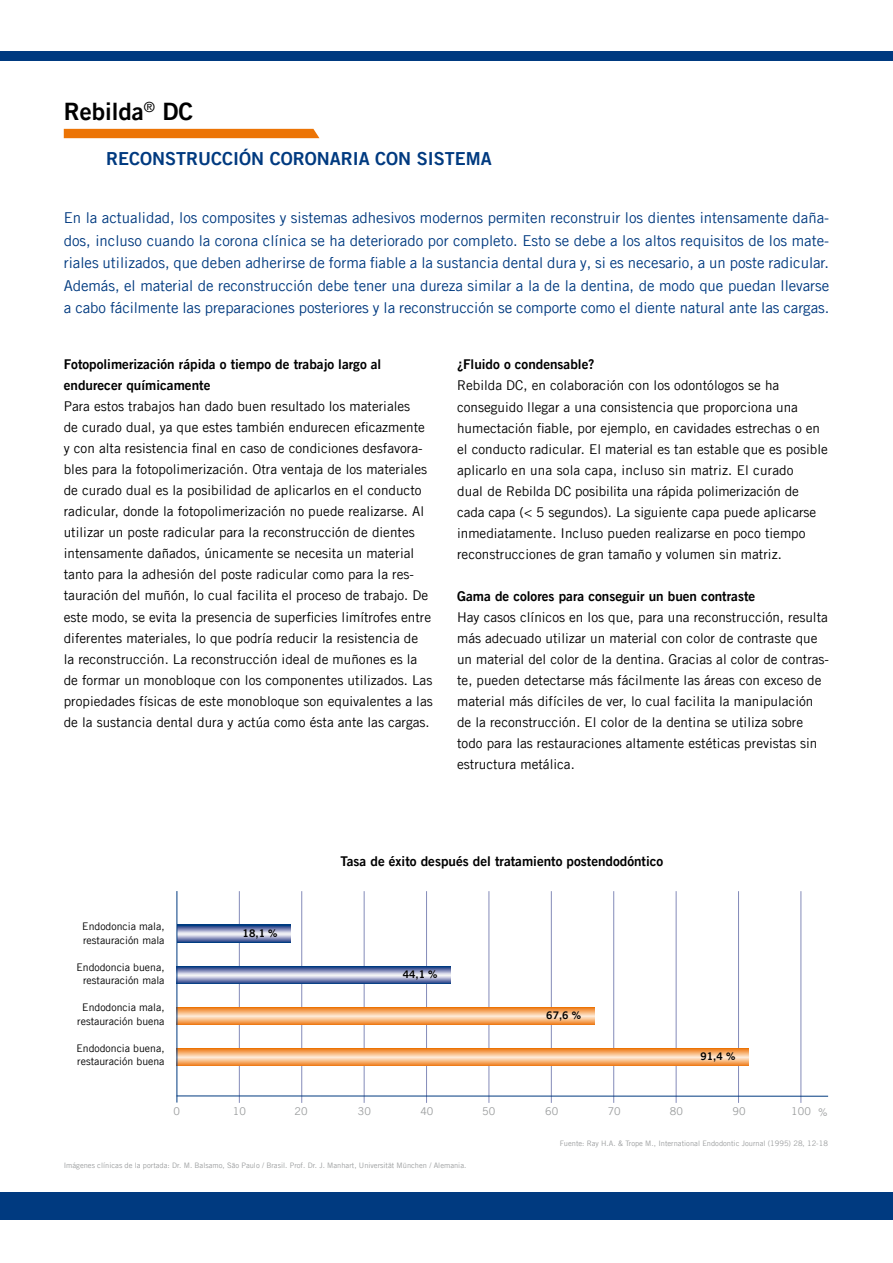
<style>
.page{position:relative;width:893px;height:1263px;background:#fff}
.page>*{position:absolute;margin:0;border:0;box-sizing:border-box;transform-origin:0 0}
.t1{font:24px "Trade Gothic LT Com Bd 2";color:#000}
.t2{font:18px "Trade Gothic LT Com Bd 2";color:#003a80}
.t3{font:15px/22.5px "Trade Gothic LT Com";letter-spacing:-.005em;color:#003a80;text-align:justify}
.t4{font:13.5px/21px "Trade Gothic LT Com";color:#000}
.t5{font:13.5px/21px "Trade Gothic LT Com Bd 2";color:#000}
.t6{font:10.65px "Trade Gothic LT Com";color:#9c9e9f}
.t7{font:10.5px/13.5px "Trade Gothic LT Com";color:#000}
.t8{font:10.5px "Trade Gothic LT Com Bd 2";color:#000}
.t9{font:7.5px "Trade Gothic LT Com";color:#9c9e9f}
</style>
<div class="page">
<div style="left:0;top:1192px;width:893px;height:28px;background:#003a80"></div>
<div style="left:0;top:51px;width:893px;height:10px;background:#003a80"></div>
<div style="left:64px;top:129px;width:255px;height:9px;background:#ec7405"></div>
<hr style="left:239px;top:891px;width:1px;height:212px;background:#848bb9">
<hr style="left:301px;top:891px;width:1px;height:212px;background:#848bb9">
<hr style="left:364px;top:891px;width:1px;height:212px;background:#848bb9">
<hr style="left:426px;top:891px;width:1px;height:212px;background:#848bb9">
<hr style="left:489px;top:891px;width:1px;height:212px;background:#848bb9">
<hr style="left:551px;top:891px;width:1px;height:212px;background:#848bb9">
<hr style="left:613px;top:891px;width:1px;height:212px;background:#848bb9">
<hr style="left:676px;top:891px;width:1px;height:212px;background:#848bb9">
<hr style="left:738px;top:891px;width:1px;height:212px;background:#848bb9">
<hr style="left:801px;top:891px;width:1px;height:212px;background:#848bb9">
<svg style="left:178px;top:925px;width:112px;height:17px;background:#8a97be"></svg>
<svg style="left:178px;top:966px;width:272px;height:17px;background:#8a97be"></svg>
<svg style="left:178px;top:1007px;width:416px;height:17px;background:#f6b276"></svg>
<svg style="left:178px;top:1048px;width:570px;height:17px;background:#f6b276"></svg>
<hr style="left:177px;top:1095px;width:651px;height:1px;background:#003a80">
<hr style="left:177px;top:891px;width:1px;height:211px;background:#003a80">
<h1 class="t1" style="left:64px;top:97px;width:131px">Rebilda<sup>®</sup> DC</h1>
<h2 class="t2" style="left:106px;top:147px;width:387px">RECONSTRUCCIÓN CORONARIA CON SISTEMA</h2>
<p class="t3" style="left:64px;top:207px;width:767px">En la actualidad, los composites y sistemas adhesivos modernos permiten reconstruir los dientes intensamente daña&shy;dos, incluso cuando la corona clínica se ha deteriorado por completo. Esto se debe a los altos requisitos de los mate&shy;riales utilizados, que deben adherirse de forma fiable a la sustancia dental dura y, si es necesario, a un poste radicular.<br>Además, el material de reconstrucción debe tener una dureza similar a la de la dentina, de modo que puedan llevarse a cabo fácilmente las preparaciones posteriores y la reconstrucción se comporte como el diente natural ante las cargas.</p>
<p class="t5" style="left:64px;top:354px;width:319px">Fotopolimerización rápida o tiempo de trabajo largo al endurecer químicamente</p>
<p class="t4" style="left:64px;top:396px;width:370px">Para estos trabajos han dado buen resultado los materiales<br>de curado dual, ya que estes también endurecen eficazmente y con alta resistencia final en caso de condiciones desfavora&shy;bles para la fotopolimerización. Otra ventaja de los materiales de curado dual es la posibilidad de aplicarlos en el conducto radicular, donde la fotopolimerización no puede realizarse. Al utilizar un poste radicular para la reconstrucción de dientes intensamente dañados, únicamente se necesita un material tanto para la adhesión del poste radicular como para la res&shy;tauración del muñón, lo cual facilita el proceso de trabajo. De este modo, se evita la presencia de superficies limítrofes entre diferentes materiales, lo que podría reducir la resistencia de<br>la reconstrucción. La reconstrucción ideal de muñones es la de formar un monobloque con los componentes utilizados. Las propiedades físicas de este monobloque son equivalentes a las de la sustancia dental dura y actúa como ésta ante las cargas.</p>
<p class="t5" style="left:457px;top:354px;width:139px">¿Fluido o condensable?</p>
<p class="t4" style="left:457px;top:375px;width:372px">Rebilda DC, en colaboración con los odontólogos se ha conseguido llegar a una consistencia que proporciona una humectación fiable, por ejemplo, en cavidades estrechas o en el conducto radicular. El material es tan estable que es posible aplicarlo en una sola capa, incluso sin matriz. El curado<br>dual de Rebilda DC posibilita una rápida polimerización de cada capa (&lt; 5 segundos). La siguiente capa puede aplicarse inmediatamente. Incluso pueden realizarse en poco tiempo reconstrucciones de gran tamaño y volumen sin matriz.</p>
<p class="t5" style="left:457px;top:585px;width:300px">Gama de colores para conseguir un buen contraste</p>
<p class="t4" style="left:457px;top:606px;width:373px">Hay casos clínicos en los que, para una reconstrucción, resulta más adecuado utilizar un material con color de contraste que un material del color de la dentina. Gracias al color de contras&shy;te, pueden detectarse más fácilmente las áreas con exceso de material más difíciles de ver, lo cual facilita la manipulación de la reconstrucción. El color de la dentina se utiliza sobre todo para las restauraciones altamente estéticas previstas sin estructura metálica.</p>
<p class="t5" style="left:340px;top:850px;width:324px">Tasa de éxito después del tratamiento postendodóntico</p>
<p class="t7" style="left:82px;top:920px;width:84px">Endodoncia mala, restauración mala</p>
<p class="t7" style="left:76px;top:960px;width:90px;text-align:right">Endodoncia buena, restauración mala</p>
<p class="t7" style="left:77px;top:1001px;width:89px;text-align:center">Endodoncia mala, restauración buena</p>
<p class="t7" style="left:76px;top:1041px;width:90px">Endodoncia buena, restauración buena</p>
<p class="t8" style="left:243px;top:926px;width:36px">18,1 %</p>
<p class="t8" style="left:403px;top:968px;width:36px">44,1 %</p>
<p class="t8" style="left:546px;top:1009px;width:36px">67,6 %</p>
<p class="t8" style="left:700px;top:1050px;width:36px">91,4 %</p>
<p class="t6" style="left:174px;top:1105px;width:8px">0</p>
<p class="t6" style="left:233px;top:1105px;width:15px">10</p>
<p class="t6" style="left:294px;top:1105px;width:15px">20</p>
<p class="t6" style="left:358px;top:1105px;width:15px">30</p>
<p class="t6" style="left:420px;top:1105px;width:15px">40</p>
<p class="t6" style="left:482px;top:1105px;width:15px">50</p>
<p class="t6" style="left:545px;top:1105px;width:15px">60</p>
<p class="t6" style="left:608px;top:1105px;width:15px">70</p>
<p class="t6" style="left:670px;top:1105px;width:15px">80</p>
<p class="t6" style="left:732px;top:1105px;width:15px">90</p>
<p class="t6" style="left:791px;top:1105px;width:38px">100 %</p>
<p class="t9" style="left:560px;top:1138px;width:270px">Fuente: Ray H.A. &amp; Trope M., International Endodontic Journal (1995) 28, 12-18</p>
<p class="t9" style="left:64px;top:1160px;width:404px">Imágenes clínicas de la portada: Dr. M. Balsamo, São Paulo / Brasil. Prof. Dr. J. Manhart, Universität München / Alemania.</p>
</div>
